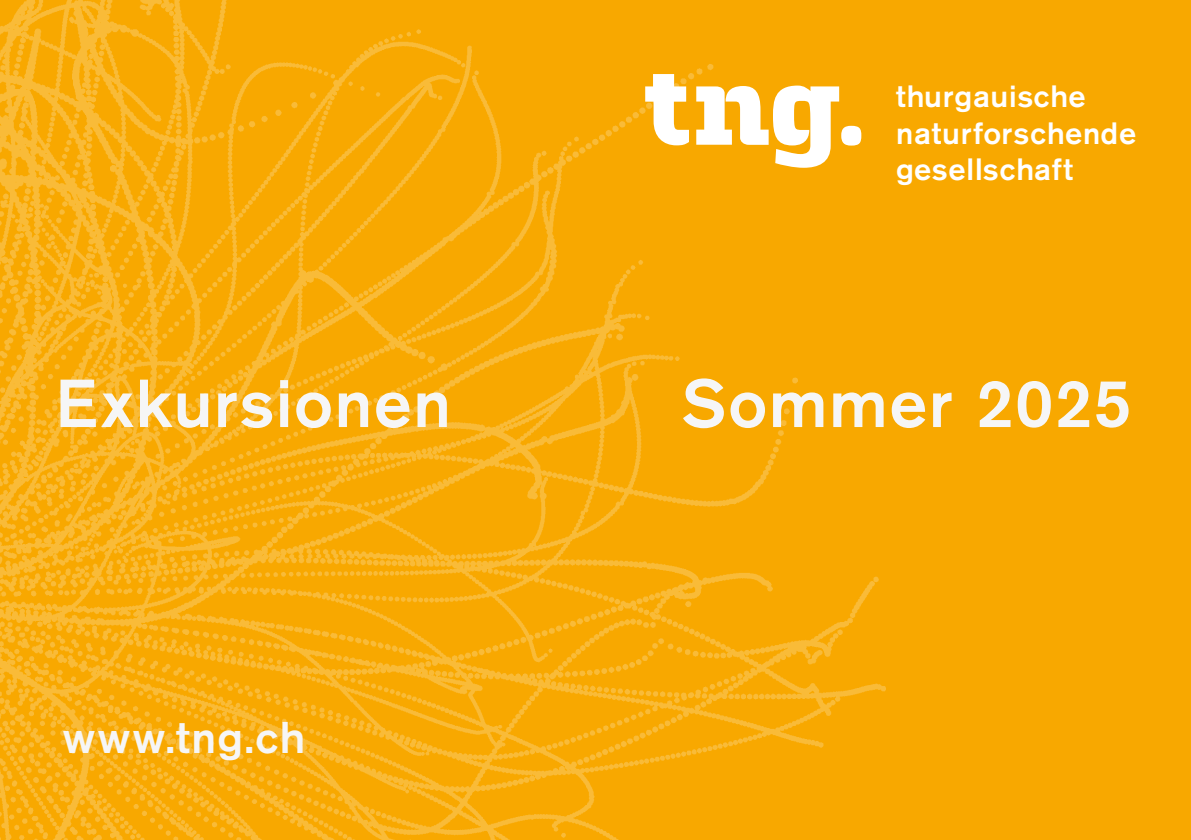
<style>
.page{position:relative;width:1191px;height:840px;background:#fff}
.page>*{position:absolute;margin:0;border:0;box-sizing:border-box;transform-origin:0 0}
.t1{font:500 67px "Akzidenz Grotesk BQ";letter-spacing:.025em;color:#f6f6f6}
.t2{font:500 44px "Akzidenz Grotesk BQ";letter-spacing:.035em;color:#f6f6f6}
.t3{font:500 30.6px/36.6px "Akzidenz Grotesk BQ";letter-spacing:.025em;color:#fff}
</style>
<div class="page">
<div style="left:0;top:0;width:1191px;height:839px;background:#f8a800"></div>
<img style="left:0;top:0;width:885px;height:839px">
<svg style="left:645px;top:74px;width:216px;height:94px"></svg>
<p class="t3" style="left:896px;top:77px;width:242px">thurgauische naturforschende gesellschaft</p>
<h1 class="t1" style="left:55px;top:362px;width:397px">Exkursionen</h1>
<h1 class="t1" style="left:681px;top:362px;width:451px">Sommer 2025</h1>
<h2 class="t2" style="left:62px;top:710px;width:244px">www.tng.ch</h2>
</div>
